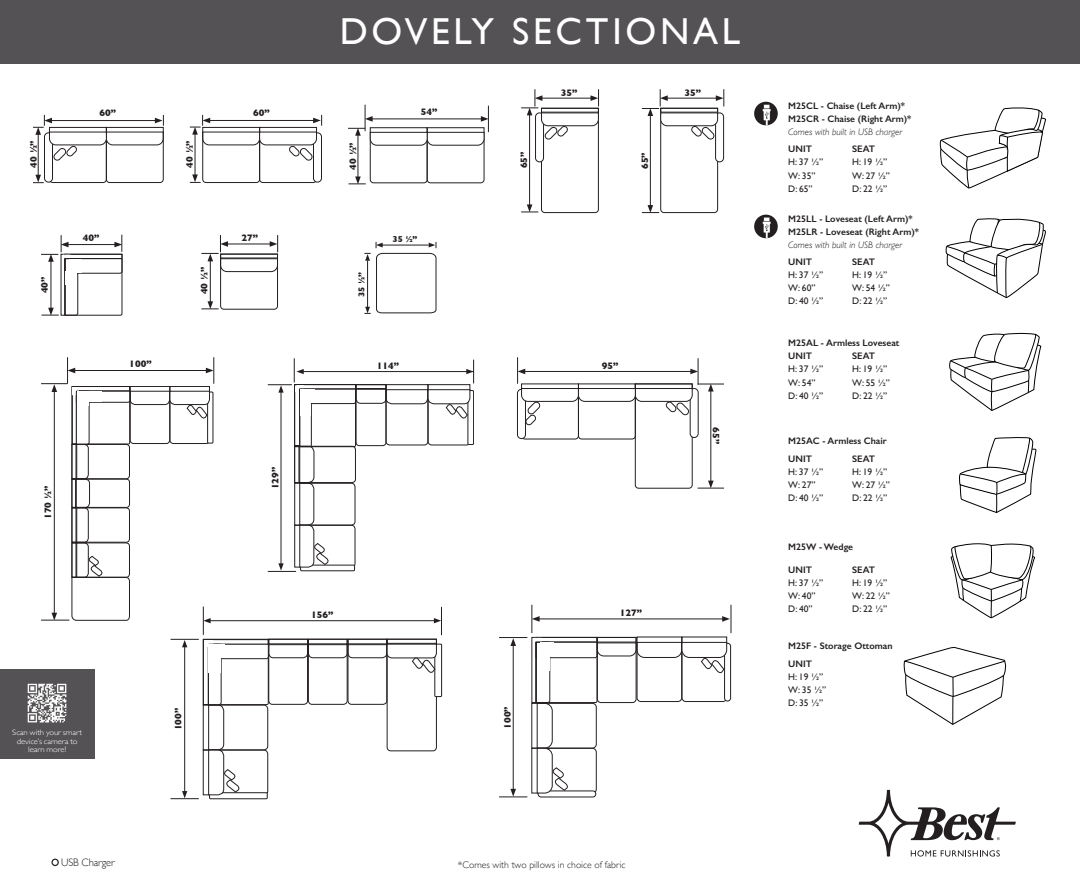
<style>
.page{position:relative;width:1080px;height:878px;background:#fff}
.page>*{position:absolute;margin:0;border:0;box-sizing:border-box;transform-origin:0 0}
.t1{font:37.5px "Gill Sans";letter-spacing:.1em;color:#fff}
.t2{font:300 10.88px "Gill Sans";letter-spacing:-.01em;color:#231f20}
.t3{font:300 9.75px "Gill Sans";color:#231f20}
.t4{font:700 9.62px "Gill Sans";color:#231f20}
.t5{font:600 9.5px "Gill Sans";color:#231f20}
.t6{font:9.5px "Gill Sans";color:#231f20}
.t7{font:italic 300 9.5px "Gill Sans";color:#231f20}
.t8{font:700 8.75px "Gill Sans";color:#231f20}
.t9{font:300 7.88px/8.8px "Gill Sans";letter-spacing:-.01em;color:#fff;text-align:center;scale:1.11 1}
</style>
<div class="page">
<div style="left:0;top:0;width:1080px;height:63px;background:#545254"></div>
<svg style="left:859px;top:789px;width:157px;height:67px"></svg>
<svg style="left:949px;top:332px;width:92px;height:79px"></svg>
<svg style="left:959px;top:437px;width:78px;height:76px"></svg>
<svg style="left:950px;top:543px;width:86px;height:75px"></svg>
<svg style="left:904px;top:646px;width:103px;height:79px"></svg>
<svg style="left:41px;top:235px;width:82px;height:81px"></svg>
<svg style="left:348px;top:105px;width:141px;height:80px"></svg>
<svg style="left:517px;top:357px;width:207px;height:132px"></svg>
<svg style="left:33px;top:115px;width:131px;height:68px"></svg>
<svg style="left:201px;top:235px;width:77px;height:75px"></svg>
<svg style="left:190px;top:115px;width:132px;height:68px"></svg>
<svg style="left:499px;top:604px;width:233px;height:193px"></svg>
<svg style="left:521px;top:89px;width:78px;height:124px"></svg>
<svg style="left:642px;top:89px;width:83px;height:124px"></svg>
<svg style="left:946px;top:218px;width:100px;height:80px"></svg>
<img style="left:754px;top:215px;width:24px;height:23px;border-radius:12px">
<svg style="left:940px;top:107px;width:106px;height:82px"></svg>
<img style="left:754px;top:102px;width:24px;height:23px;border-radius:12px">
<div style="left:51px;top:858px;width:8px;height:8px;border:1px solid #231f20;border-radius:50%"></div>
<svg style="left:364px;top:242px;width:73px;height:72px"></svg>
<div style="left:0;top:669px;width:94px;height:89px;background:#545254"></div>
<img style="left:27px;top:683px;width:14px;height:40px">
<svg style="left:41px;top:357px;width:433px;height:442px"></svg>
<p class="t1" style="left:340px;top:10px;width:402px">DOVELY SECTIONAL</p>
<p class="t4" style="left:561px;top:85px;width:18px">35”</p>
<p class="t4" style="left:685px;top:85px;width:18px">35”</p>
<p class="t4" style="left:26px;top:168px;width:29px;rotate:-90deg">40 ½”</p>
<p class="t4" style="left:100px;top:105px;width:18px">60”</p>
<p class="t4" style="left:182px;top:168px;width:29px;rotate:-90deg">40 ½”</p>
<p class="t4" style="left:253px;top:105px;width:18px">60”</p>
<p class="t4" style="left:345px;top:170px;width:29px;rotate:-90deg">40 ½”</p>
<p class="t4" style="left:421px;top:104px;width:18px">54”</p>
<p class="t4" style="left:516px;top:168px;width:18px;rotate:-90deg">65”</p>
<p class="t4" style="left:637px;top:169px;width:18px;rotate:-90deg">65”</p>
<p class="t5" style="left:788px;top:100px;width:118px">M25CL - Chaise (Left Arm)*</p>
<p class="t5" style="left:788px;top:113px;width:125px">M25CR - Chaise (Right Arm)*</p>
<p class="t7" style="left:788px;top:126px;width:115px">Comes with built in USB charger</p>
<p class="t5" style="left:788px;top:143px;width:25px">UNIT</p>
<p class="t5" style="left:852px;top:143px;width:24px">SEAT</p>
<p class="t6" style="left:788px;top:157px;width:36px">H: 37 ½”</p>
<p class="t6" style="left:852px;top:157px;width:36px">H: 19 ½”</p>
<p class="t6" style="left:788px;top:170px;width:29px">W: 35”</p>
<p class="t6" style="left:852px;top:170px;width:39px">W: 27 ½”</p>
<p class="t6" style="left:788px;top:183px;width:26px">D: 65”</p>
<p class="t6" style="left:852px;top:183px;width:37px">D: 22 ½”</p>
<p class="t4" style="left:37px;top:293px;width:18px;rotate:-90deg">40”</p>
<p class="t4" style="left:83px;top:230px;width:18px">40”</p>
<p class="t4" style="left:197px;top:294px;width:29px;rotate:-90deg">40 ½”</p>
<p class="t4" style="left:242px;top:230px;width:18px">27”</p>
<p class="t8" style="left:355px;top:297px;width:26px;rotate:-90deg">35 ½”</p>
<p class="t8" style="left:393px;top:232px;width:26px">35 ½”</p>
<p class="t5" style="left:788px;top:212px;width:126px">M25LL - Loveseat (Left Arm)*</p>
<p class="t5" style="left:788px;top:225px;width:132px">M25LR - Loveseat (Right Arm)*</p>
<p class="t7" style="left:788px;top:239px;width:115px">Comes with built in USB charger</p>
<p class="t5" style="left:788px;top:256px;width:25px">UNIT</p>
<p class="t5" style="left:852px;top:256px;width:24px">SEAT</p>
<p class="t6" style="left:788px;top:269px;width:36px">H: 37 ½”</p>
<p class="t6" style="left:852px;top:269px;width:36px">H: 19 ½”</p>
<p class="t6" style="left:788px;top:282px;width:29px">W: 60”</p>
<p class="t6" style="left:852px;top:282px;width:39px">W: 54 ½”</p>
<p class="t6" style="left:788px;top:295px;width:37px">D: 40 ½”</p>
<p class="t6" style="left:852px;top:295px;width:37px">D: 22 ½”</p>
<p class="t4" style="left:40px;top:519px;width:35px;rotate:-90deg">170 ½”</p>
<p class="t4" style="left:129px;top:356px;width:24px">100”</p>
<p class="t4" style="left:268px;top:489px;width:24px;rotate:-90deg">129”</p>
<p class="t4" style="left:377px;top:357px;width:24px">114”</p>
<p class="t4" style="left:602px;top:358px;width:18px">95”</p>
<p class="t4" style="left:724px;top:427px;width:18px;rotate:90deg">65”</p>
<p class="t5" style="left:788px;top:337px;width:113px">M25AL - Armless Loveseat</p>
<p class="t5" style="left:788px;top:350px;width:25px">UNIT</p>
<p class="t5" style="left:852px;top:350px;width:24px">SEAT</p>
<p class="t6" style="left:788px;top:363px;width:36px">H: 37 ½”</p>
<p class="t6" style="left:852px;top:363px;width:36px">H: 19 ½”</p>
<p class="t6" style="left:788px;top:377px;width:29px">W: 54”</p>
<p class="t6" style="left:852px;top:377px;width:39px">W: 55 ½”</p>
<p class="t6" style="left:788px;top:390px;width:37px">D: 40 ½”</p>
<p class="t6" style="left:852px;top:390px;width:37px">D: 22 ½”</p>
<p class="t5" style="left:788px;top:435px;width:100px">M25AC - Armless Chair</p>
<p class="t5" style="left:788px;top:453px;width:25px">UNIT</p>
<p class="t5" style="left:852px;top:453px;width:24px">SEAT</p>
<p class="t6" style="left:788px;top:466px;width:36px">H: 37 ½”</p>
<p class="t6" style="left:852px;top:466px;width:36px">H: 19 ½”</p>
<p class="t6" style="left:788px;top:479px;width:29px">W: 27”</p>
<p class="t6" style="left:852px;top:479px;width:39px">W: 27 ½”</p>
<p class="t6" style="left:788px;top:492px;width:37px">D: 40 ½”</p>
<p class="t6" style="left:852px;top:492px;width:37px">D: 22 ½”</p>
<p class="t9" style="left:12px;top:727px;width:64px">Scan with your smart device’s camera to learn more!</p>
<p class="t4" style="left:171px;top:730px;width:24px;rotate:-90deg">100”</p>
<p class="t4" style="left:311px;top:607px;width:24px">156”</p>
<p class="t4" style="left:500px;top:728px;width:24px;rotate:-90deg">100”</p>
<p class="t4" style="left:620px;top:605px;width:24px">127”</p>
<p class="t5" style="left:788px;top:541px;width:66px">M25W - Wedge</p>
<p class="t5" style="left:788px;top:563px;width:25px">UNIT</p>
<p class="t5" style="left:852px;top:563px;width:24px">SEAT</p>
<p class="t6" style="left:788px;top:576px;width:36px">H: 37 ½”</p>
<p class="t6" style="left:852px;top:576px;width:36px">H: 19 ½”</p>
<p class="t6" style="left:788px;top:590px;width:29px">W: 40”</p>
<p class="t6" style="left:852px;top:590px;width:39px">W: 22 ½”</p>
<p class="t6" style="left:788px;top:603px;width:26px">D: 40”</p>
<p class="t6" style="left:852px;top:603px;width:37px">D: 22 ½”</p>
<p class="t5" style="left:788px;top:640px;width:106px">M25F - Storage Ottoman</p>
<p class="t5" style="left:788px;top:658px;width:25px">UNIT</p>
<p class="t6" style="left:788px;top:671px;width:36px">H: 19 ½”</p>
<p class="t6" style="left:788px;top:684px;width:39px">W: 35 ½”</p>
<p class="t6" style="left:788px;top:697px;width:37px">D: 35 ½”</p>
<p class="t2" style="left:61px;top:854px;width:55px">USB Charger</p>
<p class="t3" style="left:458px;top:856px;width:169px">*Comes with two pillows in choice of fabric</p>
</div>
